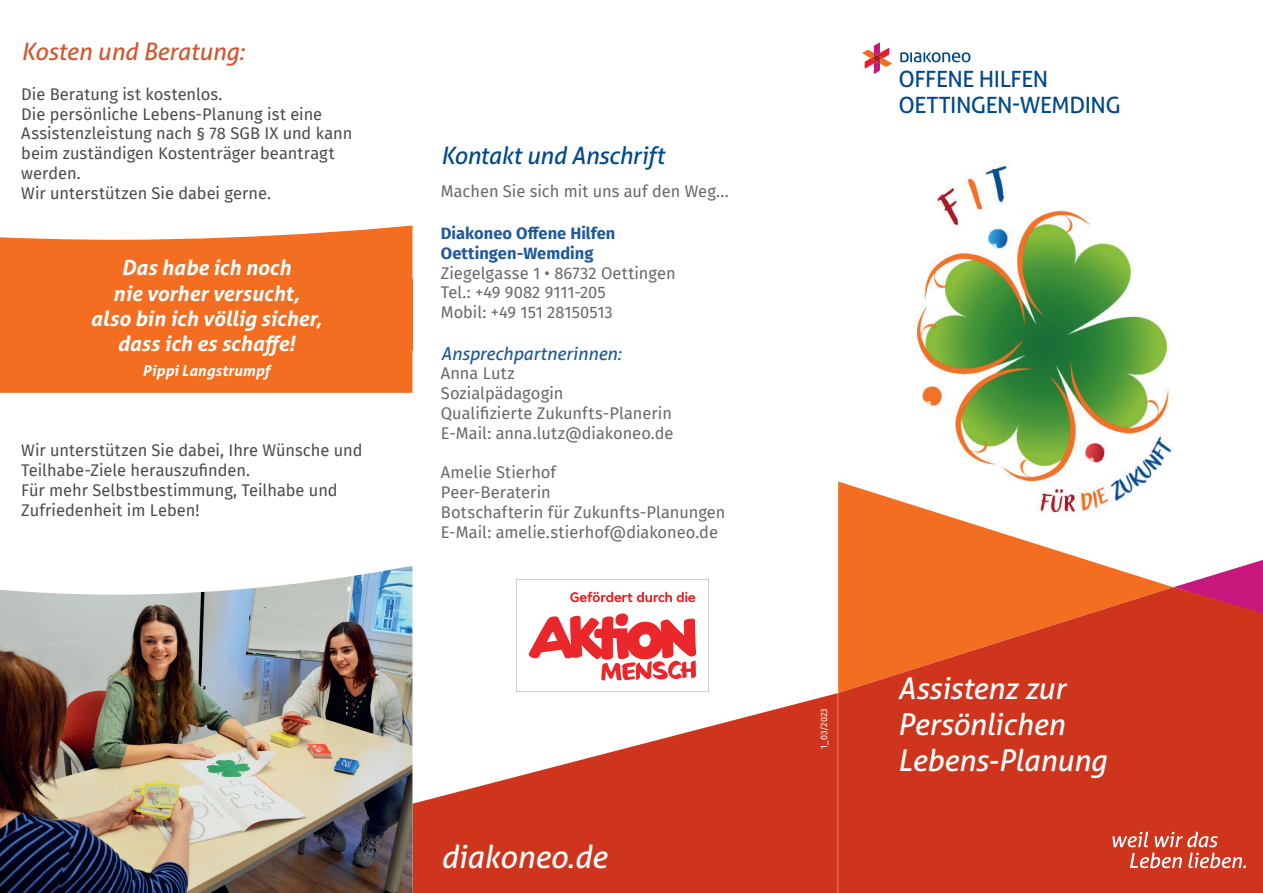
<style>
.page{position:relative;width:1263px;height:893px;background:#fff}
.page>*{position:absolute;margin:0;border:0;box-sizing:border-box;transform-origin:0 0}
.t1{font:italic 31.5px "Aller";letter-spacing:-.01em;color:#fff}
.t2{font:italic 30px/36px "Aller";letter-spacing:-.01em;color:#fff}
.t3{font:italic 24px "Aller";letter-spacing:-.015em;color:#01498e}
.t4{font:italic 24px "Aller";letter-spacing:-.005em;color:#d45630}
.t5{font:22.5px/25.7px "Aller";letter-spacing:-.02em;color:#01498e}
.t6{font:italic 700 21px/25.2px "Aller";letter-spacing:-.005em;color:#fff;text-align:center}
.t7{font:italic 18px "Aller";letter-spacing:-.005em;color:#215a9b}
.t8{font:16.5px/19.8px "Fira Sans";color:#4b4c4d}
.t9{font:16.5px/19.8px "Fira Sans";color:#69696c}
.t10{font:700 16.5px/19.8px "Fira Sans";color:#215a9b}
.t11{font:italic 700 15px "Aller";letter-spacing:.005em;color:#fff}
.t12{font:9px "Fira Sans";letter-spacing:-.01em;color:#fff}
</style>
<div class="page">
<img style="left:917px;top:165px;width:255px;height:316px">
<svg style="left:838px;top:481px;width:335px;height:106px"></svg>
<svg style="left:1174px;top:560px;width:89px;height:27px"></svg>
<svg style="left:838px;top:587px;width:425px;height:306px;background:#d43d1e"></svg>
<svg style="left:1103px;top:829px;width:157px;height:39px;background:#d75742"></svg>
<svg style="left:412px;top:693px;width:426px;height:200px;fill:#cf351c"></svg>
<svg style="left:862px;top:43px;width:30px;height:31px"></svg>
<svg style="left:900px;top:52px;width:70px;height:10px"></svg>
<img style="left:517px;top:579px;width:191px;height:113px">
<svg style="left:0;top:225px;width:412px;height:168px;background:#f3772f"></svg>
<img style="left:0;top:566px;width:412px;height:327px">
<h3 class="t4" style="left:21px;top:36px;width:225px">Kosten und Beratung:</h3>
<p class="t8" style="left:21px;top:84px;width:332px">Die Beratung ist kostenlos.<br>Die persönliche Lebens-Planung ist eine<br>Assistenzleistung nach § 78 SGB IX und kann beim zuständigen Kostenträger beantragt werden.<br>Wir unterstützen Sie dabei gerne.</p>
<p class="t6" style="left:90px;top:255px;width:233px">Das habe ich noch<br>nie vorher versucht, also bin ich völlig sicher, dass ich es schaffe!</p>
<p class="t11" style="left:143px;top:361px;width:129px">Pippi Langstrumpf</p>
<p class="t8" style="left:21px;top:440px;width:343px">Wir unterstützen Sie dabei, Ihre Wünsche und Teilhabe-Ziele herauszufinden.<br>Für mehr Selbstbestimmung, Teilhabe und Zufriedenheit im Leben!</p>
<h3 class="t3" style="left:441px;top:140px;width:225px">Kontakt und Anschrift</h3>
<p class="t9" style="left:441px;top:181px;width:289px">Machen Sie sich mit uns auf den Weg...</p>
<p class="t10" style="left:441px;top:222px;width:176px">Diakoneo Offene Hilfen<br>Oettingen-Wemding</p>
<p class="t9" style="left:441px;top:262px;width:236px">Ziegelgasse 1 • 86732 Oettingen<br>Tel.: +49 9082 9111-205<br>Mobil: +49 151 28150513</p>
<p class="t7" style="left:441px;top:342px;width:182px">Ansprechpartnerinnen:</p>
<p class="t9" style="left:441px;top:363px;width:234px">Anna Lutz<br>Sozialpädagogin<br>Qualifizierte Zukunfts-Planerin<br>E-Mail: anna.lutz@diakoneo.de</p>
<p class="t9" style="left:441px;top:462px;width:286px">Amelie Stierhof<br>Peer-Beraterin<br>Botschafterin für Zukunfts-Planungen<br>E-Mail: amelie.stierhof@diakoneo.de</p>
<h1 class="t1" style="left:441px;top:837px;width:167px">diakoneo.de</h1>
<h3 class="t5" style="left:898px;top:66px;width:224px">OFFENE HILFEN<br>OETTINGEN-WEMDING</h3>
<p class="t12" style="left:817px;top:748px;width:42px;rotate:-90deg">1_03/2023</p>
<h2 class="t2" style="left:897px;top:670px;width:211px">Assistenz zur<br>Persönlichen<br>Lebens-Planung</h2>
</div>
